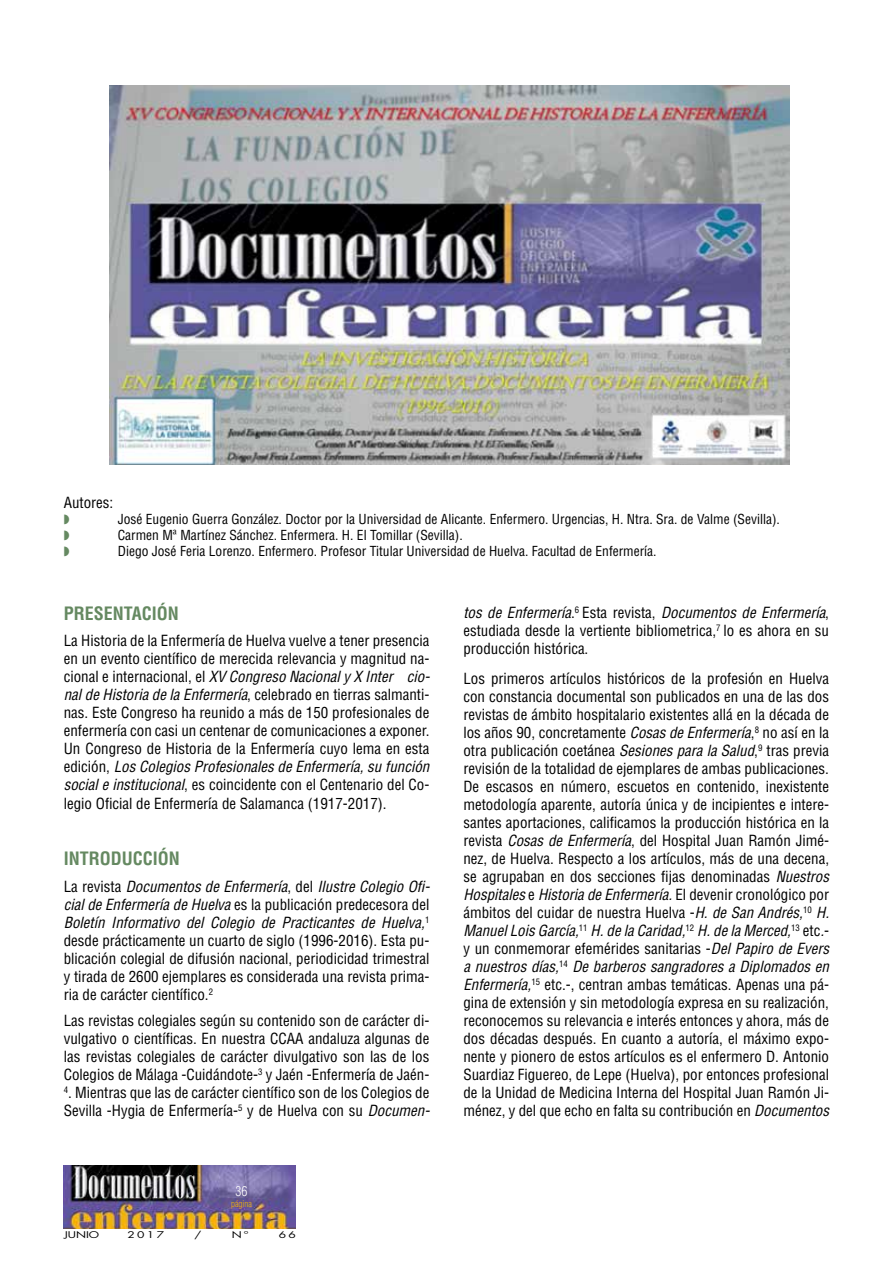
<style>
.page{position:relative;width:893px;height:1263px;background:#fff}
.page>*{position:absolute;margin:0;border:0;box-sizing:border-box;transform-origin:0 0}
.t1{font:700 condensed 18px "Helvetica LT Std";color:#658961}
.t2{font:condensed 15px/18px "Helvetica LT Std";color:#000;text-align:justify}
.t3{font:condensed 13.5px "Helvetica LT Std";color:#000}
.t4{font:300 condensed 13.5px "Helvetica LT Std";color:#fff}
.t5{font:9px "Futura Std";letter-spacing:.2em;color:#000;scale:1.33 1}
.t6{font:300 condensed 9px "Helvetica LT Std";color:#f6b309}
.s1{font-style:italic}
</style>
<div class="page">
<img style="left:64px;top:1165px;width:231px;height:64px">
<img style="left:109px;top:85px;width:680px;height:380px">
<p class="t2" style="left:64px;top:493px;width:51px">Autores:</p>
<p class="t3" style="left:118px;top:510px;width:664px">José Eugenio Guerra González. Doctor por la Universidad de Alicante. Enfermero. Urgencias, H. Ntra. Sra. de Valme (Sevilla).</p>
<p class="t3" style="left:118px;top:526px;width:346px">Carmen Mª Martínez Sánchez. Enfermera. H. El Tomillar (Sevilla).</p>
<p class="t3" style="left:118px;top:543px;width:540px">Diego José Feria Lorenzo. Enfermero. Profesor Titular Universidad de Huelva. Facultad de Enfermería.</p>
<p class="t1" style="left:64px;top:602px;width:117px">PRESENTACIÓN</p>
<p class="t2" style="left:64px;top:632px;width:368px">La Historia de la Enfermería de Huelva vuelve a tener presencia en un evento científico de merecida relevancia y magnitud na&shy;cional e internacional, el <span class="s1">XV Congreso Nacional y X Inter cio&shy;nal de Historia de la Enfermería</span>, celebrado en tierras salmanti&shy;nas. Este Congreso ha reunido a más de 150 profesionales de enfermería con casi un centenar de comunicaciones a exponer.<br>Un Congreso de Historia de la Enfermería cuyo lema en esta edición, <span class="s1">Los Colegios Profesionales de Enfermería, su función social e institucional</span>, es coincidente con el Centenario del Co&shy;legio Oficial de Enfermería de Salamanca (1917-2017).</p>
<p class="t1" style="left:64px;top:847px;width:118px">INTRODUCCIÓN</p>
<p class="t2" style="left:64px;top:877px;width:368px">La revista <span class="s1">Documentos de Enfermería</span>, del <span class="s1">Ilustre Colegio Ofi&shy;cial de Enfermería de Huelva</span> es la publicación predecesora del <span class="s1">Boletín Informativo del Colegio de Practicantes de Huelva,</span><sup>1 </sup>desde prácticamente un cuarto de siglo (1996-2016). Esta pu&shy;blicación colegial de difusión nacional, periodicidad trimestral y tirada de 2600 ejemplares es considerada una revista prima&shy;ria de carácter científico.<sup>2</sup></p>
<p class="t2" style="left:64px;top:1011px;width:367px">Las revistas colegiales según su contenido son de carácter di&shy;vulgativo o científicas. En nuestra CCAA andaluza algunas de las revistas colegiales de carácter divulgativo son las de los Colegios de Málaga -Cuidándote-<sup>3</sup> y Jaén -Enfermería de Jaén-</p>
<p class="t2" style="left:64px;top:1083px;width:368px"><sup>4</sup>. Mientras que las de carácter científico son de los Colegios de<br>Sevilla -Hygia de Enfermería-<sup>5</sup> y de Huelva con su <span class="s1">Documen-</span></p>
<p class="t4" style="left:236px;top:1183px;width:13px">36</p>
<p class="t6" style="left:231px;top:1198px;width:22px">página</p>
<p class="t5" style="left:64px;top:1229px;width:28px">JUNIO</p>
<p class="t5" style="left:127px;top:1229px;width:29px">2017</p>
<p class="t5" style="left:195px;top:1229px;width:7px">/</p>
<p class="t5" style="left:232px;top:1229px;width:14px">Nº</p>
<p class="t5" style="left:279px;top:1229px;width:14px">66</p>
<p class="t2" style="left:463px;top:603px;width:367px"><span class="s1">tos de Enfermería</span>.<sup>6</sup> Esta revista, <span class="s1">Documentos de Enfermería</span>, estudiada desde la vertiente bibliometrica,<sup>7</sup> lo es ahora en su producción histórica.</p>
<p class="t2" style="left:463px;top:669px;width:367px">Los primeros artículos históricos de la profesión en Huelva con constancia documental son publicados en una de las dos revistas de ámbito hospitalario existentes allá en la década de los años 90, concretamente <span class="s1">Cosas de Enfermería</span>,<sup>8</sup> no así en la otra publicación coetánea <span class="s1">Sesiones para la Salud</span>,<sup>9</sup> tras previa revisión de la totalidad de ejemplares de ambas publicaciones.<br>De escasos en número, escuetos en contenido, inexistente metodología aparente, autoría única y de incipientes e intere&shy;santes aportaciones, calificamos la producción histórica en la revista <span class="s1">Cosas de Enfermería</span>, del Hospital Juan Ramón Jimé&shy;nez, de Huelva. Respecto a los artículos, más de una decena, se agrupaban en dos secciones fijas denominadas <span class="s1">Nuestros Hospitales</span> e <span class="s1">Historia de Enfermería.</span> El devenir cronológico por ámbitos del cuidar de nuestra Huelva -<span class="s1">H. de San Andrés,</span><sup>10</sup> <span class="s1">H.<br>Manuel Lois García,</span><sup>11</sup> <span class="s1">H. de la Caridad,</span><sup>12</sup> <span class="s1">H. de la Merced,</span><sup>13</sup> etc<span class="s1">.</span>- y un conmemorar efemérides sanitarias -<span class="s1">Del Papiro de Evers a nuestros días,</span><sup>14</sup> <span class="s1">De barberos sangradores a Diplomados en Enfermería,</span><sup>15</sup> etc.-, centran ambas temáticas. Apenas una pá&shy;gina de extensión y sin metodología expresa en su realización, reconocemos su relevancia e interés entonces y ahora, más de dos décadas después. En cuanto a autoría, el máximo expo&shy;nente y pionero de estos artículos es el enfermero D. Antonio Suardiaz Figuereo, de Lepe (Huelva), por entonces profesional de la Unidad de Medicina Interna del Hospital Juan Ramón Ji&shy;ménez, y del que echo en falta su contribución en <span class="s1">Documentos</span></p>
</div>
